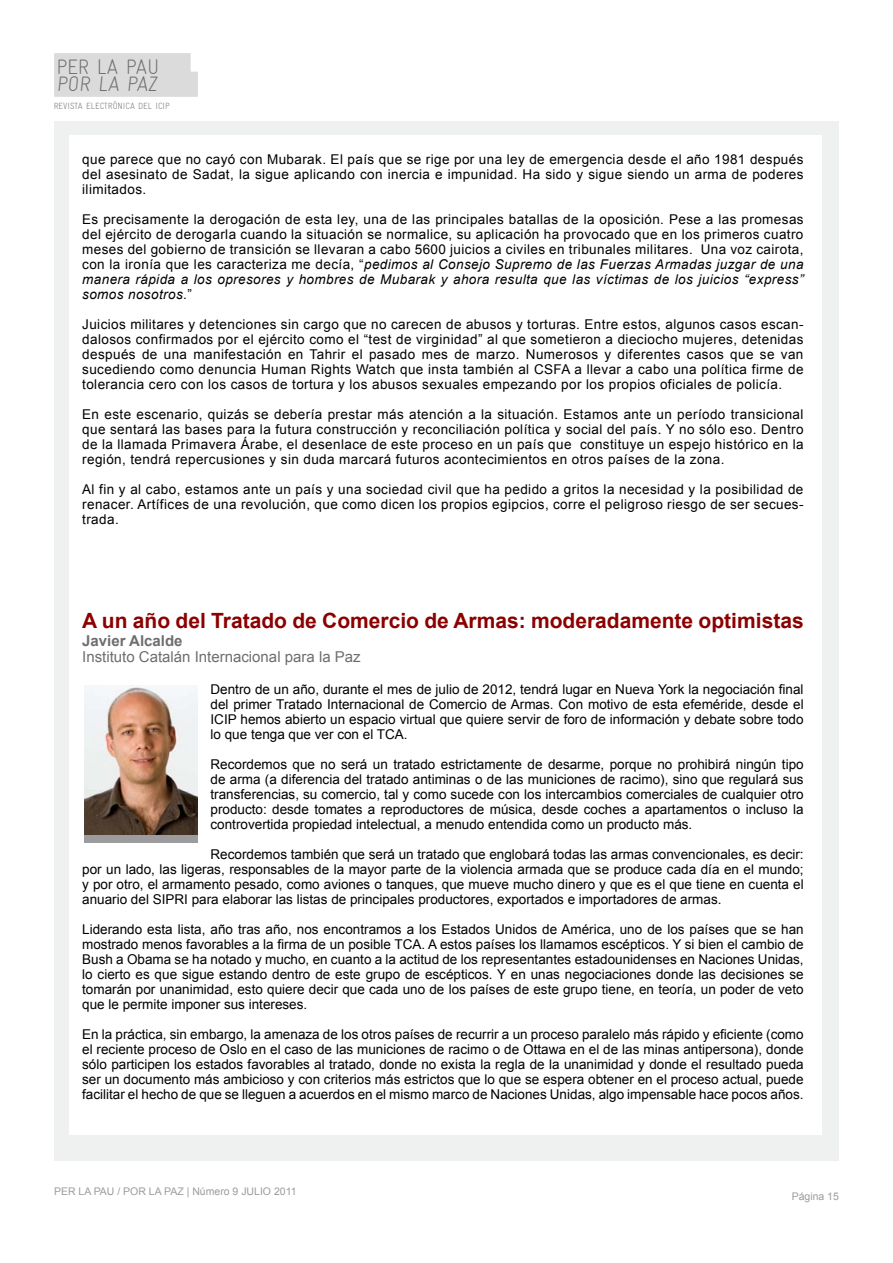
<style>
.page{position:relative;width:893px;height:1263px;background:#fff}
.page>*{position:absolute;margin:0;border:0;box-sizing:border-box;transform-origin:0 0}
.t1{font:700 21px "Arial";color:#8c0100}
.t2{font:300 21px/17.5px "Gravur Condensed";color:#6e6e70}
.t3{font:15px "Arial";color:#6e6e70}
.t4{font:700 15px "Arial";color:#6e6e70}
.t5{font:13.5px/15px "Arial";letter-spacing:.015em;color:#000;text-align:justify}
.t6{font:10.5px "Arial";color:#9c9c9e}
.t7{font:300 9px "Gravur Condensed";color:#6e6e70}
.s1{font-style:italic}
</style>
<div class="page">
<div style="left:54px;top:122px;width:785px;height:1039px;background:#eff0f0"></div>
<div style="left:69px;top:135px;width:752px;height:999px;background:#fff"></div>
<div style="left:54px;top:53px;width:136px;height:22px;background:#dbdbdb"></div>
<div style="left:54px;top:72px;width:144px;height:25px;background:#dbdbdb"></div>
<div style="left:84px;top:685px;width:114px;height:158px;background:#9c9c9e"></div>
<img style="left:84px;top:685px;width:114px;height:149px">
<h1 class="t2" style="left:56px;top:58px;width:105px">PER LA PAU<br>POR LA PAZ</h1>
<p class="t7" style="left:54px;top:101px;width:117px">REVISTA ELECTRÓNICA DEL ICIP</p>
<p class="t5" style="left:82px;top:152px;width:723px">que parece que no cayó con Mubarak. El país que se rige por una ley de emergencia desde el año 1981 después del asesinato de Sadat, la sigue aplicando con inercia e impunidad. Ha sido y sigue siendo un arma de poderes ilimitados.</p>
<p class="t5" style="left:82px;top:212px;width:723px">Es precisamente la derogación de esta ley, una de las principales batallas de la oposición. Pese a las promesas del ejército de derogarla cuando la situación se normalice, su aplicación ha provocado que en los primeros cuatro meses del gobierno de transición se llevaran a cabo 5600 juicios a civiles en tribunales militares. Una voz cairota, con la ironía que les caracteriza me decía, “<span class="s1">pedimos al Consejo Supremo de las Fuerzas Armadas juzgar de una manera rápida a los opresores y hombres de Mubarak y ahora resulta que las víctimas de los juicios “express” somos nosotros</span>.”</p>
<p class="t5" style="left:82px;top:317px;width:723px">Juicios militares y detenciones sin cargo que no carecen de abusos y torturas. Entre estos, algunos casos escan&shy;dalosos confirmados por el ejército como el “test de virginidad” al que sometieron a dieciocho mujeres, detenidas después de una manifestación en Tahrir el pasado mes de marzo. Numerosos y diferentes casos que se van sucediendo como denuncia Human Rights Watch que insta también al CSFA a llevar a cabo una política firme de tolerancia cero con los casos de tortura y los abusos sexuales empezando por los propios oficiales de policía.</p>
<p class="t5" style="left:82px;top:407px;width:723px">En este escenario, quizás se debería prestar más atención a la situación. Estamos ante un período transicional que sentará las bases para la futura construcción y reconciliación política y social del país. Y no sólo eso. Dentro de la llamada Primavera Árabe, el desenlace de este proceso en un país que constituye un espejo histórico en la región, tendrá repercusiones y sin duda marcará futuros acontecimientos en otros países de la zona.</p>
<p class="t5" style="left:82px;top:482px;width:723px">Al fin y al cabo, estamos ante un país y una sociedad civil que ha pedido a gritos la necesidad y la posibilidad de renacer. Artífices de una revolución, que como dicen los propios egipcios, corre el peligroso riesgo de ser secues&shy;trada.</p>
<h1 class="t1" style="left:82px;top:606px;width:723px">A un año del Tratado de Comercio de Armas: moderadamente optimistas</h1>
<p class="t4" style="left:82px;top:631px;width:102px">Javier Alcalde</p>
<p class="t3" style="left:82px;top:647px;width:280px">Instituto Catalán Internacional para la Paz</p>
<p class="t5" style="left:211px;top:682px;width:595px">Dentro de un año, durante el mes de julio de 2012, tendrá lugar en Nueva York la negociación final del primer Tratado Internacional de Comercio de Armas. Con motivo de esta efeméride, desde el ICIP hemos abierto un espacio virtual que quiere servir de foro de información y debate sobre todo lo que tenga que ver con el TCA.</p>
<p class="t5" style="left:211px;top:757px;width:595px">Recordemos que no será un tratado estrictamente de desarme, porque no prohibirá ningún tipo de arma (a diferencia del tratado antiminas o de las municiones de racimo), sino que regulará sus transferencias, su comercio, tal y como sucede con los intercambios comerciales de cualquier otro producto: desde tomates a reproductores de música, desde coches a apartamentos o incluso la controvertida propiedad intelectual, a menudo entendida como un producto más.</p>
<p class="t5" style="left:82px;top:847px;width:723px;text-indent:128px">Recordemos también que será un tratado que englobará todas las armas convencionales, es decir: por un lado, las ligeras, responsables de la mayor parte de la violencia armada que se produce cada día en el mundo; y por otro, el armamento pesado, como aviones o tanques, que mueve mucho dinero y que es el que tiene en cuenta el anuario del SIPRI para elaborar las listas de principales productores, exportados e importadores de armas.</p>
<p class="t5" style="left:82px;top:922px;width:723px">Liderando esta lista, año tras año, nos encontramos a los Estados Unidos de América, uno de los países que se han mostrado menos favorables a la firma de un posible TCA. A estos países los llamamos escépticos. Y si bien el cambio de Bush a Obama se ha notado y mucho, en cuanto a la actitud de los representantes estadounidenses en Naciones Unidas, lo cierto es que sigue estando dentro de este grupo de escépticos. Y en unas negociaciones donde las decisiones se tomarán por unanimidad, esto quiere decir que cada uno de los países de este grupo tiene, en teoría, un poder de veto que le permite imponer sus intereses.</p>
<p class="t5" style="left:82px;top:1027px;width:723px">En la práctica, sin embargo, la amenaza de los otros países de recurrir a un proceso paralelo más rápido y eficiente (como el reciente proceso de Oslo en el caso de las municiones de racimo o de Ottawa en el de las minas antipersona), donde sólo participen los estados favorables al tratado, donde no exista la regla de la unanimidad y donde el resultado pueda ser un documento más ambicioso y con criterios más estrictos que lo que se espera obtener en el proceso actual, puede facilitar el hecho de que se lleguen a acuerdos en el mismo marco de Naciones Unidas, algo impensable hace pocos años.</p>
<p class="t6" style="left:54px;top:1184px;width:244px">PER LA PAU / POR LA PAZ | Número 9 JULIO 2011</p>
<p class="t6" style="left:792px;top:1189px;width:49px">Página 15</p>
</div>
